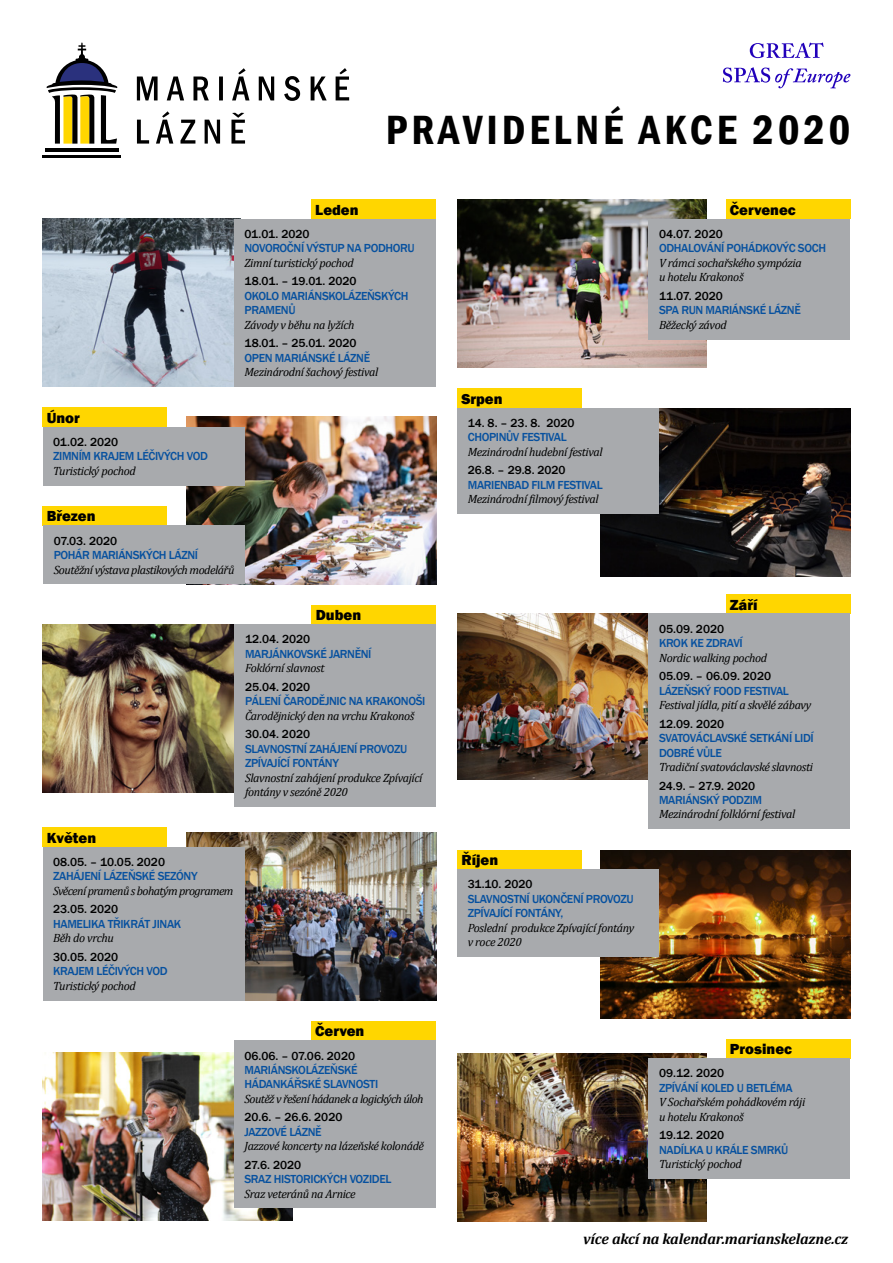
<style>
.page{position:relative;width:893px;height:1263px;background:#fff}
.page>*{position:absolute;margin:0;border:0;box-sizing:border-box;transform-origin:0 0}
.t1{font:600 condensed 42px "Franklin Gothic";letter-spacing:.095em;color:#000}
.t2{font:800 15px "Franklin Gothic";color:#000}
.t3{font:italic 700 15px "Cambria";letter-spacing:-.01em;color:#000}
.t4{font:italic 12px/14.4px "Cambria";letter-spacing:-.03em;color:#000}
.t5{font:500 12px/14.4px "Franklin Gothic";letter-spacing:-.03em;color:#07519f}
.t6{font:500 12px "Franklin Gothic";color:#000}
.t7{font:italic 12px "Cambria";letter-spacing:-.05em;color:#000}
</style>
<div class="page">
<img style="left:601px;top:850px;width:249px;height:168px">
<img style="left:187px;top:416px;width:249px;height:168px">
<img style="left:187px;top:832px;width:249px;height:168px">
<img style="left:43px;top:624px;width:191px;height:168px">
<svg style="left:137px;top:68px;width:212px;height:33px"></svg>
<svg style="left:137px;top:111px;width:108px;height:33px"></svg>
<hr style="left:45px;top:148px;width:74px;height:3px;background:#000">
<hr style="left:43px;top:155px;width:78px;height:2px;background:#000">
<svg style="left:47px;top:43px;width:70px;height:101px"></svg>
<div style="left:311px;top:200px;width:125px;height:19px;background:#ffd600"></div>
<img style="left:43px;top:1053px;width:249px;height:167px">
<img style="left:457px;top:200px;width:250px;height:168px">
<div style="left:43px;top:408px;width:124px;height:19px;background:#ffd600"></div>
<img style="left:43px;top:219px;width:191px;height:168px">
<img style="left:601px;top:408px;width:249px;height:168px">
<img style="left:457px;top:1053px;width:250px;height:168px">
<img style="left:457px;top:614px;width:191px;height:166px">
<div style="left:43px;top:427px;width:201px;height:58px;background:#a8aaad"></div>
<div style="left:234px;top:219px;width:202px;height:168px;background:#a8aaad"></div>
<svg style="left:750px;top:43px;width:74px;height:15px"></svg>
<svg style="left:723px;top:67px;width:127px;height:21px"></svg>
<div style="left:43px;top:507px;width:124px;height:19px;background:#ffd600"></div>
<div style="left:43px;top:526px;width:202px;height:58px;background:#a8aaad"></div>
<div style="left:312px;top:605px;width:124px;height:19px;background:#ffd600"></div>
<div style="left:234px;top:624px;width:202px;height:183px;background:#a8aaad"></div>
<div style="left:43px;top:828px;width:124px;height:19px;background:#ffd600"></div>
<div style="left:43px;top:847px;width:201px;height:153px;background:#a8aaad"></div>
<div style="left:311px;top:1021px;width:125px;height:19px;background:#ffd600"></div>
<div style="left:234px;top:1040px;width:202px;height:168px;background:#a8aaad"></div>
<div style="left:726px;top:200px;width:124px;height:19px;background:#ffd600"></div>
<div style="left:648px;top:219px;width:202px;height:120px;background:#a8aaad"></div>
<div style="left:457px;top:389px;width:125px;height:19px;background:#ffd600"></div>
<div style="left:457px;top:408px;width:202px;height:106px;background:#a8aaad"></div>
<div style="left:726px;top:595px;width:124px;height:19px;background:#ffd600"></div>
<div style="left:648px;top:614px;width:202px;height:215px;background:#a8aaad"></div>
<div style="left:457px;top:850px;width:125px;height:19px;background:#ffd600"></div>
<div style="left:457px;top:869px;width:202px;height:87px;background:#a8aaad"></div>
<div style="left:726px;top:1039px;width:124px;height:19px;background:#ffd600"></div>
<div style="left:648px;top:1058px;width:202px;height:121px;background:#a8aaad"></div>
<h1 class="t1" style="left:386px;top:101px;width:466px">PRAVIDELNÉ AKCE 2020</h1>
<p class="t2" style="left:47px;top:408px;width:35px">Únor</p>
<p class="t6" style="left:53px;top:434px;width:67px">01.02. 2020</p>
<p class="t5" style="left:53px;top:449px;width:156px">ZIMNÍM KRAJEM LÉČIVÝCH VOD</p>
<p class="t4" style="left:53px;top:463px;width:84px">Turistický pochod</p>
<p class="t2" style="left:315px;top:200px;width:45px">Leden</p>
<p class="t6" style="left:244px;top:226px;width:67px">01.01. 2020</p>
<p class="t5" style="left:244px;top:241px;width:172px">NOVOROČNÍ VÝSTUP NA PODHORU</p>
<p class="t4" style="left:244px;top:255px;width:111px">Zimní turistický pochod</p>
<p class="t6" style="left:244px;top:274px;width:114px">18.01. – 19.01. 2020</p>
<p class="t5" style="left:244px;top:289px;width:166px">OKOLO MARIÁNSKOLÁZEŇSKÝCH<br>PRAMENŮ</p>
<p class="t4" style="left:244px;top:317px;width:111px">Závody v běhu na lyžích</p>
<p class="t6" style="left:244px;top:336px;width:114px">18.01. – 25.01. 2020</p>
<p class="t5" style="left:244px;top:351px;width:127px">OPEN MARIÁNSKÉ LÁZNĚ</p>
<p class="t4" style="left:244px;top:364px;width:135px">Mezinárodní šachový festival</p>
<p class="t2" style="left:47px;top:507px;width:50px">Březen</p>
<p class="t6" style="left:54px;top:533px;width:65px">07.03. 2020</p>
<p class="t5" style="left:54px;top:548px;width:146px">POHÁR MARIÁNSKÝCH LÁZNÍ</p>
<p class="t4" style="left:54px;top:562px;width:182px">Soutěžní výstava plastikových modelářů</p>
<p class="t2" style="left:316px;top:605px;width:47px">Duben</p>
<p class="t6" style="left:245px;top:632px;width:67px">12.04. 2020</p>
<p class="t5" style="left:245px;top:647px;width:128px">MARJÁNKOVSKÉ JARNĚNÍ</p>
<p class="t4" style="left:245px;top:660px;width:81px">Foklórní slavnost</p>
<p class="t6" style="left:245px;top:679px;width:67px">25.04. 2020</p>
<p class="t5" style="left:245px;top:694px;width:182px">PÁLENÍ ČARODĚJNIC NA KRAKONOŠI</p>
<p class="t4" style="left:245px;top:708px;width:171px">Čarodějnický den na vrchu Krakonoš</p>
<p class="t6" style="left:245px;top:727px;width:67px">30.04. 2020</p>
<p class="t5" style="left:245px;top:742px;width:164px">SLAVNOSTNÍ ZAHÁJENÍ PROVOZU<br>ZPÍVAJÍCÍ FONTÁNY</p>
<p class="t4" style="left:245px;top:770px;width:179px">Slavnostní zahájení produkce Zpívající fontány v sezóně 2020</p>
<p class="t2" style="left:47px;top:828px;width:51px">Květen</p>
<p class="t6" style="left:53px;top:854px;width:113px">08.05. – 10.05. 2020</p>
<p class="t5" style="left:53px;top:869px;width:146px">ZAHÁJENÍ LÁZEŇSKÉ SEZÓNY</p>
<p class="t7" style="left:53px;top:882px;width:182px">Svěcení pramenů s bohatým programem</p>
<p class="t6" style="left:53px;top:902px;width:67px">23.05. 2020</p>
<p class="t5" style="left:53px;top:917px;width:130px">HAMELIKA TŘIKRÁT JINAK</p>
<p class="t4" style="left:53px;top:930px;width:62px">Běh do vrchu</p>
<p class="t6" style="left:53px;top:949px;width:67px">30.05. 2020</p>
<p class="t5" style="left:53px;top:964px;width:116px">KRAJEM LÉČIVÝCH VOD</p>
<p class="t4" style="left:53px;top:978px;width:84px">Turistický pochod</p>
<p class="t2" style="left:315px;top:1021px;width:51px">Červen</p>
<p class="t6" style="left:244px;top:1048px;width:112px">06.06. – 07.06. 2020</p>
<p class="t5" style="left:244px;top:1063px;width:135px">MARIÁNSKOLÁZEŇSKÉ<br>HÁDANKÁŘSKÉ SLAVNOSTI</p>
<p class="t7" style="left:244px;top:1090px;width:181px">Soutěž v řešení hádanek a logických úloh</p>
<p class="t6" style="left:244px;top:1110px;width:99px">20.6. – 26.6. 2020</p>
<p class="t5" style="left:244px;top:1125px;width:79px">JAZZOVÉ LÁZNĚ</p>
<p class="t4" style="left:244px;top:1138px;width:181px">Jazzové koncerty na lázeňské kolonádě</p>
<p class="t6" style="left:244px;top:1157px;width:58px">27.6. 2020</p>
<p class="t5" style="left:244px;top:1172px;width:148px">SRAZ HISTORICKÝCH VOZIDEL</p>
<p class="t4" style="left:244px;top:1186px;width:113px">Sraz veteránů na Arnice</p>
<p class="t2" style="left:730px;top:200px;width:67px">Červenec</p>
<p class="t2" style="left:461px;top:389px;width:43px">Srpen</p>
<p class="t6" style="left:468px;top:415px;width:108px">14. 8. – 23. 8. 2020</p>
<p class="t5" style="left:468px;top:430px;width:101px">CHOPINŮV FESTIVAL</p>
<p class="t4" style="left:468px;top:444px;width:136px">Mezinárodní hudební festival</p>
<p class="t6" style="left:468px;top:463px;width:99px">26.8. – 29.8. 2020</p>
<p class="t5" style="left:468px;top:478px;width:137px">MARIENBAD FILM FESTIVAL</p>
<p class="t4" style="left:468px;top:491px;width:133px">Mezinárodní filmový festival</p>
<p class="t6" style="left:659px;top:226px;width:65px">04.07. 2020</p>
<p class="t5" style="left:659px;top:241px;width:168px">ODHALOVÁNÍ POHÁDKOVÝC SOCH</p>
<p class="t4" style="left:659px;top:255px;width:144px">V rámci sochařského sympózia u hotelu Krakonoš</p>
<p class="t6" style="left:659px;top:288px;width:65px">11.07. 2020</p>
<p class="t5" style="left:659px;top:303px;width:143px">SPA RUN MARIÁNSKÉ LÁZNĚ</p>
<p class="t4" style="left:659px;top:317px;width:69px">Běžecký závod</p>
<p class="t2" style="left:461px;top:850px;width:38px">Říjen</p>
<p class="t6" style="left:468px;top:877px;width:66px">31.10. 2020</p>
<p class="t5" style="left:468px;top:892px;width:167px">SLAVNOSTNÍ UKONČENÍ PROVOZU<br>ZPÍVAJÍCÍ FONTÁNY,</p>
<p class="t4" style="left:468px;top:920px;width:168px">Poslední produkce Zpívající fontány v roce 2020</p>
<p class="t2" style="left:730px;top:595px;width:29px">Září</p>
<p class="t6" style="left:659px;top:621px;width:67px">05.09. 2020</p>
<p class="t5" style="left:659px;top:636px;width:85px">KROK KE ZDRAVÍ</p>
<p class="t4" style="left:659px;top:650px;width:110px">Nordic walking pochod</p>
<p class="t6" style="left:659px;top:669px;width:113px">05.09. – 06.09. 2020</p>
<p class="t5" style="left:659px;top:684px;width:131px">LÁZEŇSKÝ FOOD FESTIVAL</p>
<p class="t4" style="left:659px;top:697px;width:154px">Festival jídla, pití a skvělé zábavy</p>
<p class="t6" style="left:659px;top:716px;width:67px">12.09. 2020</p>
<p class="t5" style="left:659px;top:731px;width:156px">SVATOVÁCLAVSKÉ SETKÁNÍ LIDÍ<br>DOBRÉ VŮLE</p>
<p class="t4" style="left:659px;top:759px;width:155px">Tradiční svatováclavské slavnosti</p>
<p class="t6" style="left:659px;top:778px;width:98px">24.9. – 27.9. 2020</p>
<p class="t5" style="left:659px;top:793px;width:105px">MARIÁNSKÝ PODZIM</p>
<p class="t4" style="left:659px;top:806px;width:138px">Mezinárodní folklórní festival</p>
<p class="t2" style="left:730px;top:1039px;width:64px">Prosinec</p>
<p class="t6" style="left:659px;top:1066px;width:67px">09.12. 2020</p>
<p class="t5" style="left:659px;top:1081px;width:135px">ZPÍVÁNÍ KOLED U BETLÉMA</p>
<p class="t4" style="left:659px;top:1094px;width:148px">V Sochařském pohádkovém ráji u hotelu Krakonoš</p>
<p class="t6" style="left:659px;top:1128px;width:67px">19.12. 2020</p>
<p class="t5" style="left:659px;top:1142px;width:131px">NADÍLKA U KRÁLE SMRKŮ</p>
<p class="t4" style="left:659px;top:1156px;width:84px">Turistický pochod</p>
<p class="t3" style="left:583px;top:1228px;width:267px">více akcí na kalendar.marianskelazne.cz</p>
</div>
